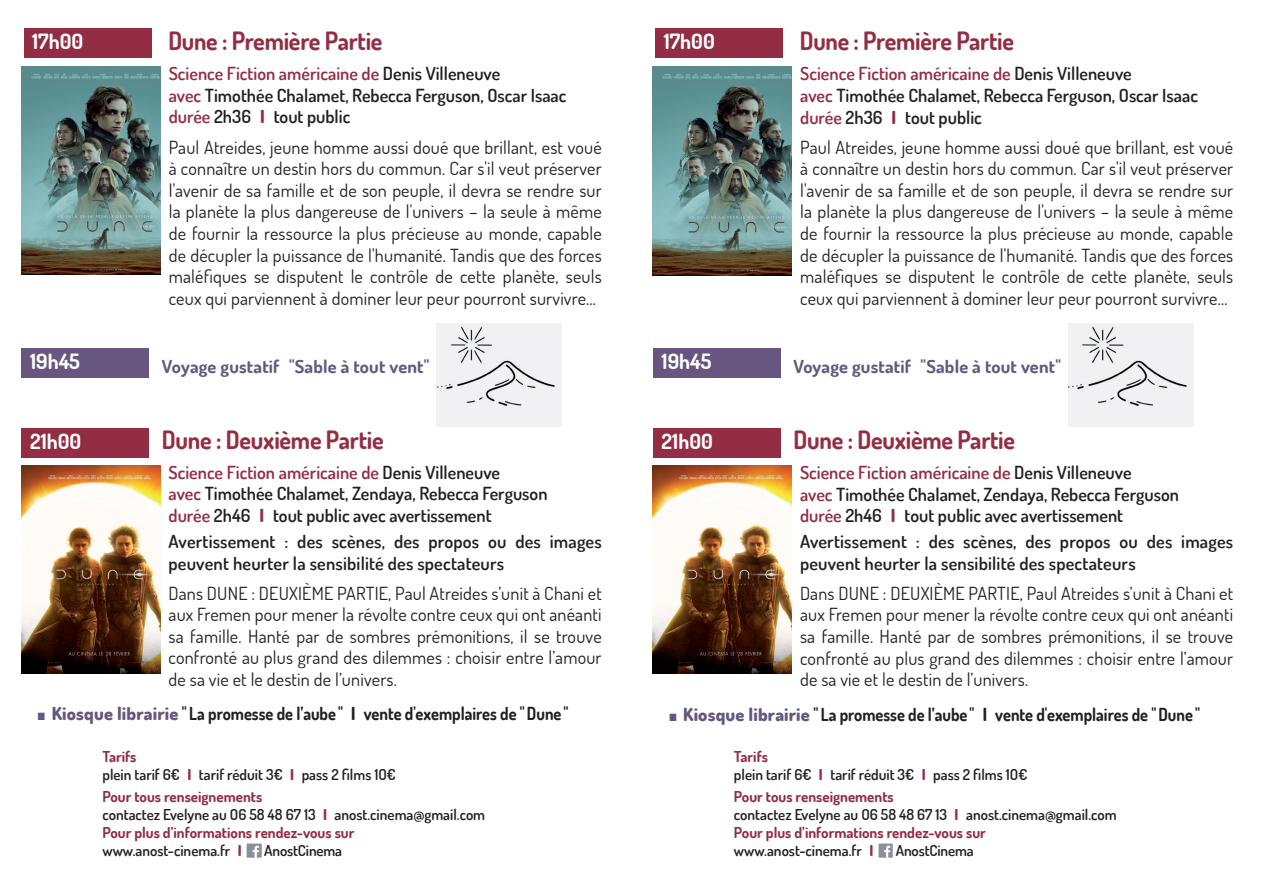
<style>
.page{position:relative;width:1263px;height:893px;background:#fff}
.page>*{position:absolute;margin:0;border:0;box-sizing:border-box;transform-origin:0 0}
.t1{font:700 25.2px "Dosis";letter-spacing:-.01em;color:#932d44;scale:.94 1}
.t2{font:700 25.2px "Dosis";letter-spacing:-.01em;color:#932d44;scale:.95 1}
.t3{font:700 21px "Dosis";color:#fff}
.t4{font:18px/21.6px "Dosis";letter-spacing:.01em;color:#231f20;text-align:justify}
.t5{font:600 18px/21.6px "Dosis";color:#231f20}
.t6{font:700 18px "Dosis";color:#231f20;scale:.91 1}
.t7{font:700 18px "Dosis";letter-spacing:.01em;color:#67567f}
.t8{font:600 15px/18px "Dosis";color:#231f20}
.s1{color:#932d44}
.s2{font-weight:800;color:#932d44}
.s3{font-weight:800;color:#67567f}
.s4{font-weight:800}
.s5{font-weight:700;color:#932d44}
</style>
<div class="page">
<img style="left:21px;top:67px;width:139px;height:208px">
<img style="left:653px;top:67px;width:139px;height:208px">
<img style="left:21px;top:466px;width:139px;height:207px">
<img style="left:653px;top:466px;width:138px;height:208px">
<div style="left:24px;top:28px;width:127px;height:29px;background:#932d44"></div>
<div style="left:655px;top:28px;width:128px;height:30px;background:#932d44"></div>
<div style="left:22px;top:348px;width:127px;height:29px;background:#67567f"></div>
<div style="left:653px;top:348px;width:128px;height:30px;background:#67567f"></div>
<div style="left:22px;top:428px;width:127px;height:30px;background:#932d44"></div>
<div style="left:653px;top:428px;width:128px;height:30px;background:#932d44"></div>
<img style="left:247px;top:843px;width:14px;height:14px">
<img style="left:878px;top:843px;width:15px;height:15px">
<img style="left:437px;top:323px;width:125px;height:103px">
<img style="left:1068px;top:323px;width:125px;height:103px">
<h1 class="t1" style="left:168px;top:25px;width:229px">Dune : Première Partie</h1>
<p class="t5" style="left:169px;top:62px;width:399px"><span class="s1">Science Fiction américaine de</span> Denis Villeneuve<br><span class="s1">avec</span> Timothée Chalamet, Rebecca Ferguson, Oscar Isaac <span class="s1">durée</span> 2h36 <span class="s2">I</span> tout public</p>
<p class="t4" style="left:169px;top:136px;width:435px">Paul Atreides, jeune homme aussi doué que brillant, est voué à connaître un destin hors du commun. Car s'il veut préserver l'avenir de sa famille et de son peuple, il devra se rendre sur la planète la plus dangereuse de l'univers – la seule à même de fournir la ressource la plus précieuse au monde, capable de décupler la puissance de l'humanité. Tandis que des forces maléfiques se disputent le contrôle de cette planète, seuls ceux qui parviennent à dominer leur peur pourront survivre…</p>
<p class="t3" style="left:32px;top:28px;width:53px">17h00</p>
<p class="t3" style="left:664px;top:28px;width:53px">17h00</p>
<h1 class="t1" style="left:800px;top:25px;width:229px">Dune : Première Partie</h1>
<p class="t5" style="left:800px;top:63px;width:399px"><span class="s1">Science Fiction américaine de</span> Denis Villeneuve<br><span class="s1">avec</span> Timothée Chalamet, Rebecca Ferguson, Oscar Isaac <span class="s1">durée</span> 2h36 <span class="s2">I</span> tout public</p>
<p class="t4" style="left:800px;top:136px;width:435px">Paul Atreides, jeune homme aussi doué que brillant, est voué à connaître un destin hors du commun. Car s'il veut préserver l'avenir de sa famille et de son peuple, il devra se rendre sur la planète la plus dangereuse de l'univers – la seule à même de fournir la ressource la plus précieuse au monde, capable de décupler la puissance de l'humanité. Tandis que des forces maléfiques se disputent le contrôle de cette planète, seuls ceux qui parviennent à dominer leur peur pourront survivre…</p>
<p class="t3" style="left:30px;top:348px;width:51px">19h45</p>
<p class="t3" style="left:662px;top:348px;width:51px">19h45</p>
<p class="t7" style="left:162px;top:355px;width:269px">Voyage gustatif "Sable à tout vent"</p>
<p class="t7" style="left:793px;top:355px;width:269px">Voyage gustatif "Sable à tout vent"</p>
<h1 class="t2" style="left:162px;top:423px;width:235px">Dune : Deuxième Partie</h1>
<p class="t5" style="left:169px;top:461px;width:381px"><span class="s1">Science Fiction américaine de</span> Denis Villeneuve<br><span class="s1">avec</span> Timothée Chalamet, Zendaya, Rebecca Ferguson <span class="s1">durée</span> 2h46 <span class="s2">I</span> tout public avec avertissement</p>
<p class="t5" style="left:169px;top:530px;width:435px">Avertissement : des scènes, des propos ou des images peuvent heurter la sensibilité des spectateurs</p>
<p class="t4" style="left:169px;top:582px;width:435px">Dans DUNE : DEUXIÈME PARTIE, Paul Atreides s’unit à Chani et aux Fremen pour mener la révolte contre ceux qui ont anéanti sa famille. Hanté par de sombres prémonitions, il se trouve confronté au plus grand des dilemmes : choisir entre l’amour de sa vie et le destin de l’univers.</p>
<p class="t6" style="left:52px;top:702px;width:569px"><span class="s3">Kiosque librairie</span> " La promesse de l’aube " <span class="s4">I</span> vente d'exemplaires de "Dune "</p>
<h1 class="t2" style="left:793px;top:423px;width:235px">Dune : Deuxième Partie</h1>
<p class="t5" style="left:800px;top:461px;width:381px"><span class="s1">Science Fiction américaine de</span> Denis Villeneuve<br><span class="s1">avec</span> Timothée Chalamet, Zendaya, Rebecca Ferguson <span class="s1">durée</span> 2h46 <span class="s2">I</span> tout public avec avertissement</p>
<p class="t5" style="left:800px;top:530px;width:435px">Avertissement : des scènes, des propos ou des images peuvent heurter la sensibilité des spectateurs</p>
<p class="t4" style="left:800px;top:582px;width:435px">Dans DUNE : DEUXIÈME PARTIE, Paul Atreides s’unit à Chani et aux Fremen pour mener la révolte contre ceux qui ont anéanti sa famille. Hanté par de sombres prémonitions, il se trouve confronté au plus grand des dilemmes : choisir entre l’amour de sa vie et le destin de l’univers.</p>
<p class="t6" style="left:683px;top:702px;width:569px"><span class="s3">Kiosque librairie</span> " La promesse de l’aube " <span class="s4">I</span> vente d'exemplaires de "Dune "</p>
<p class="t3" style="left:30px;top:428px;width:53px">21h00</p>
<p class="t3" style="left:662px;top:428px;width:53px">21h00</p>
<p class="t8" style="left:102px;top:747px;width:295px"><span class="s5">Tarifs<br></span>plein tarif 6€ <span class="s2">I</span> tarif réduit 3€ <span class="s2">I</span> pass 2 films 1O€</p>
<p class="t8" style="left:102px;top:787px;width:384px"><span class="s5">Pour tous renseignements<br></span>contactez Evelyne au O6 58 48 67 13 <span class="s2">I</span> anost.cinema@gmail.com <span class="s5">Pour plus d’informations rendez-vous sur </span>www.anost-cinema.fr <span class="s2">I</span></p>
<p class="t8" style="left:264px;top:841px;width:79px">AnostCinema</p>
<p class="t8" style="left:734px;top:747px;width:295px"><span class="s5">Tarifs<br></span>plein tarif 6€ <span class="s2">I</span> tarif réduit 3€ <span class="s2">I</span> pass 2 films 1O€</p>
<p class="t8" style="left:734px;top:787px;width:384px"><span class="s5">Pour tous renseignements<br></span>contactez Evelyne au O6 58 48 67 13 <span class="s2">I</span> anost.cinema@gmail.com <span class="s5">Pour plus d’informations rendez-vous sur </span>www.anost-cinema.fr <span class="s2">I</span></p>
<p class="t8" style="left:896px;top:841px;width:79px">AnostCinema</p>
</div>
